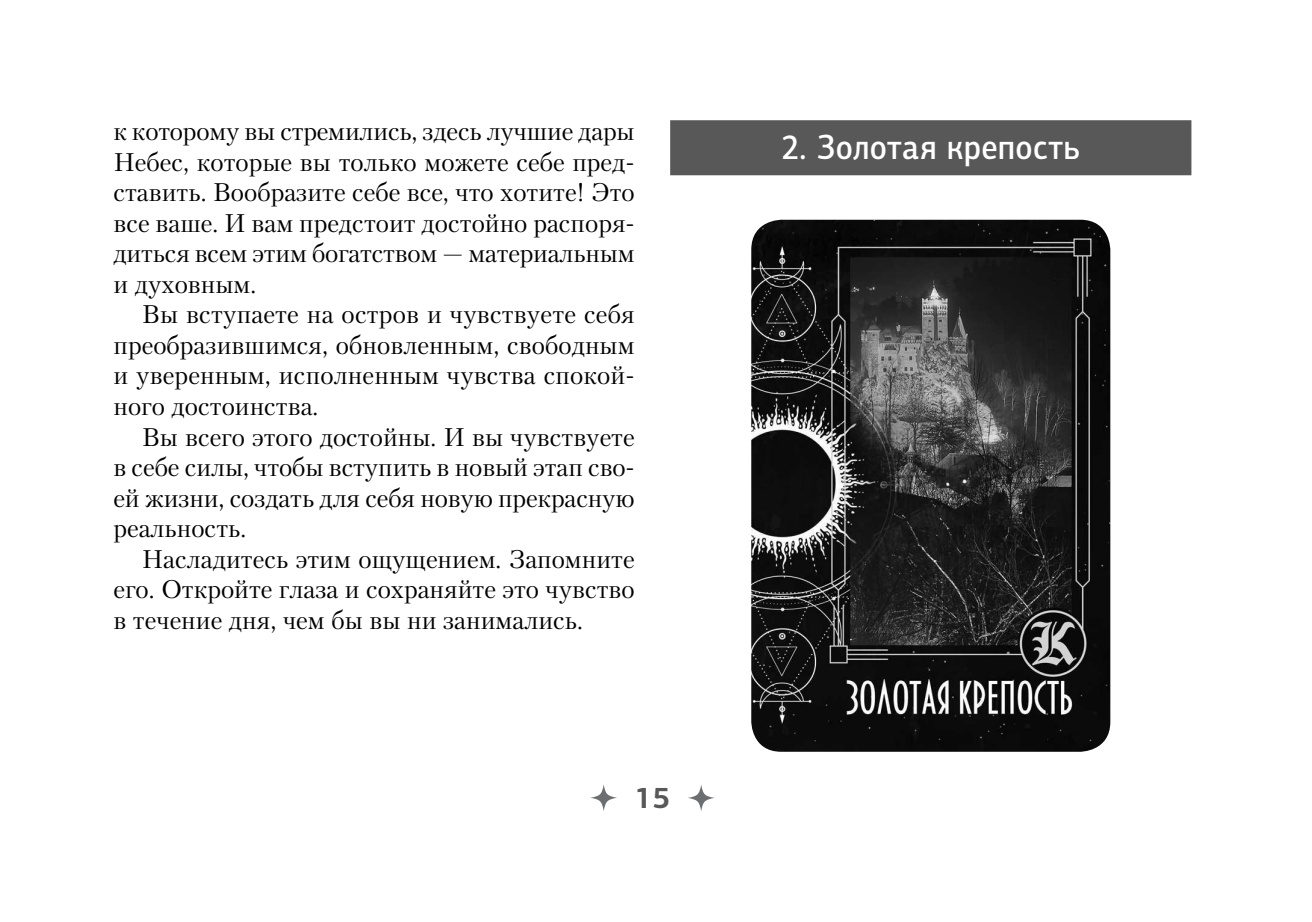
<style>
.page{position:relative;width:1312px;height:922px;background:#fff}
.page>*{position:absolute;margin:0;border:0;box-sizing:border-box;transform-origin:0 0}
.t1{font:500 35px "PF Centro Sans Pro";letter-spacing:.01em;color:#fff;scale:.89 1}
.t2{font:700 30px "PF Centro Sans Pro";color:#585858}
.t3{font:25.25px/30.5px "Petersburg";color:#000;text-align:justify}
</style>
<div class="page">
<svg style="left:590px;top:784px;width:27px;height:26px"></svg>
<svg style="left:687px;top:784px;width:27px;height:26px"></svg>
<div style="left:670px;top:120px;width:521px;height:55px;background:#585858"></div>
<img style="left:751px;top:220px;width:359px;height:531px;border-radius:30px">
<p class="t3" style="left:113px;top:118px;width:522px">к которому вы стремились, здесь лучшие дары Небес, которые вы только можете себе пред&shy;ставить. Вообразите себе все, что хотите! Это все ваше. И вам предстоит достойно распоря&shy;диться всем этим богатством — материальным и духовным.</p>
<p class="t3" style="left:113px;top:301px;width:522px;text-indent:28px">Вы вступаете на остров и чувствуете себя преобразившимся, обновленным, свободным и уверенным, исполненным чувства спокой&shy;ного достоинства.</p>
<p class="t3" style="left:113px;top:423px;width:522px;text-indent:28px">Вы всего этого достойны. И вы чувствуете в себе силы, чтобы вступить в новый этап сво&shy;ей жизни, создать для себя новую прекрасную реальность.</p>
<p class="t3" style="left:113px;top:545px;width:522px;text-indent:28px">Насладитесь этим ощущением. Запомните его. Откройте глаза и сохраняйте это чувство в течение дня, чем бы вы ни занимались.</p>
<p class="t2" style="left:634px;top:785px;width:37px">15</p>
<h1 class="t1" style="left:781px;top:133px;width:336px">2. Золотая крепость</h1>
</div>
